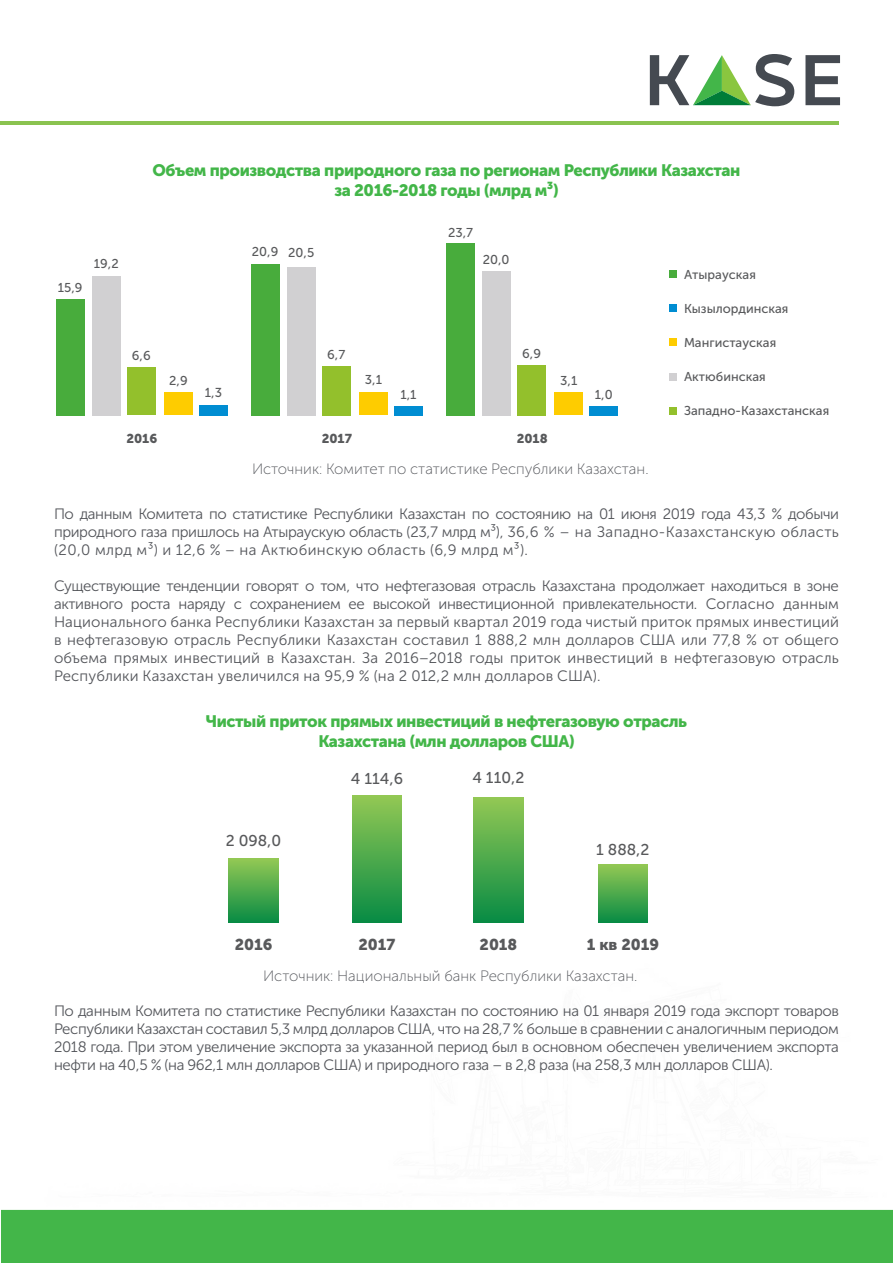
<style>
.page{position:relative;width:893px;height:1263px;background:#fff}
.page>*{position:absolute;margin:0;border:0;box-sizing:border-box;transform-origin:0 0}
.t1{font:16.5px/19.8px "Museo Sans Cyrl 900";letter-spacing:-.025em;color:#43b649;text-align:center}
.t2{font:15.6px "Museo Sans Cyrl 500";color:#58595b}
.t3{font:15.6px "Museo Sans Cyrl 900";color:#58595b}
.t4{font:15px/18px "Museo Sans Cyrl 300";letter-spacing:.01em;color:#525459;text-align:justify}
.t5{font:15px "Museo Sans Cyrl 100";color:#525459}
.t6{font:12.9px "Museo Sans Cyrl 500";color:#58595b}
.t7{font:12.75px "Museo Sans Cyrl 500";color:#58595b}
.t8{font:12.75px "Museo Sans Cyrl 900";color:#58595b}
</style>
<div class="page">
<svg style="left:650px;top:54px;width:144px;height:52px"></svg>
<svg style="left:805px;top:55px;width:35px;height:50px"></svg>
<hr style="left:0;top:121px;width:839px;height:3px;background:#8ac350">
<div style="left:1px;top:1209px;width:891px;height:54px;background:#43b649"></div>
<div style="left:2px;top:875px;width:891px;height:335px;background:#fff"></div>
<div style="left:56px;top:299px;width:28px;height:116px;background:#48ac3c"></div>
<div style="left:92px;top:276px;width:29px;height:139px;background:#d1d0d2"></div>
<div style="left:127px;top:367px;width:29px;height:48px;background:#93c02c"></div>
<div style="left:164px;top:392px;width:29px;height:23px;background:#fecc00"></div>
<div style="left:199px;top:405px;width:29px;height:11px;background:#008dd2"></div>
<div style="left:251px;top:264px;width:28px;height:151px;background:#48ac3c"></div>
<div style="left:287px;top:267px;width:29px;height:148px;background:#d1d0d2"></div>
<div style="left:322px;top:366px;width:29px;height:49px;background:#93c02c"></div>
<div style="left:359px;top:392px;width:29px;height:23px;background:#fecc00"></div>
<div style="left:394px;top:406px;width:29px;height:9px;background:#008dd2"></div>
<div style="left:482px;top:271px;width:28px;height:144px;background:#d1d0d2"></div>
<div style="left:446px;top:243px;width:29px;height:172px;background:#48ac3c"></div>
<div style="left:517px;top:365px;width:29px;height:50px;background:#93c02c"></div>
<div style="left:555px;top:392px;width:28px;height:23px;background:#fecc00"></div>
<div style="left:590px;top:406px;width:28px;height:9px;background:#008dd2"></div>
<div style="left:669px;top:270px;width:8px;height:8px;background:#48ac3c"></div>
<div style="left:669px;top:305px;width:8px;height:7px;background:#008dd2"></div>
<div style="left:669px;top:339px;width:8px;height:7px;background:#fecc00"></div>
<div style="left:669px;top:373px;width:8px;height:7px;background:#d1d0d2"></div>
<div style="left:669px;top:407px;width:8px;height:7px;background:#93c02c"></div>
<div style="left:229px;top:858px;width:49px;height:64px;background:linear-gradient(to bottom,#94c954,#0b8d45)"></div>
<div style="left:352px;top:795px;width:50px;height:127px;background:linear-gradient(to bottom,#94c854,#088b44)"></div>
<div style="left:474px;top:797px;width:49px;height:125px;background:linear-gradient(to bottom,#93c854,#088b44)"></div>
<div style="left:598px;top:864px;width:50px;height:58px;background:linear-gradient(to bottom,#94c854,#0c8d45)"></div>
<p class="t1" style="left:152px;top:160px;width:589px">Объем производства природного газа по регионам Республики Казахстан за 2016-2018 годы (млрд м³)</p>
<p class="t7" style="left:58px;top:280px;width:26px">15,9</p>
<p class="t7" style="left:94px;top:257px;width:26px">19,2</p>
<p class="t7" style="left:132px;top:349px;width:20px">6,6</p>
<p class="t7" style="left:169px;top:374px;width:20px">2,9</p>
<p class="t8" style="left:126px;top:431px;width:32px">2016</p>
<p class="t6" style="left:205px;top:386px;width:19px">1,3</p>
<p class="t7" style="left:252px;top:245px;width:64px">20,9 20,5</p>
<p class="t7" style="left:448px;top:225px;width:26px">23,7</p>
<p class="t7" style="left:483px;top:253px;width:28px">20,0</p>
<p class="t7" style="left:327px;top:347px;width:20px">6,7</p>
<p class="t7" style="left:365px;top:373px;width:19px">3,1</p>
<p class="t7" style="left:400px;top:387px;width:18px">1,1</p>
<p class="t7" style="left:522px;top:346px;width:20px">6,9</p>
<p class="t8" style="left:322px;top:431px;width:32px">2017</p>
<p class="t8" style="left:517px;top:431px;width:32px">2018</p>
<p class="t7" style="left:560px;top:373px;width:19px">3,1</p>
<p class="t7" style="left:595px;top:387px;width:19px">1,0</p>
<p class="t5" style="left:252px;top:461px;width:398px">Источник: Комитет по статистике Республики Казахстан.</p>
<p class="t7" style="left:684px;top:267px;width:73px">Атырауская</p>
<p class="t7" style="left:684px;top:301px;width:106px">Кызылординская</p>
<p class="t7" style="left:684px;top:336px;width:94px">Мангистауская</p>
<p class="t7" style="left:684px;top:370px;width:83px">Актюбинская</p>
<p class="t7" style="left:684px;top:404px;width:147px">Западно-Казахстанская</p>
<p class="t4" style="left:54px;top:505px;width:786px">По данным Комитета по статистике Республики Казахстан по состоянию на 01 июня 2019 года 43,3 % добычи природного газа пришлось на Атыраускую область (23,7 млрд м³), 36,6 % – на Западно-Казахстанскую область (20,0 млрд м³) и 12,6 % – на Актюбинскую область (6,9 млрд м³).</p>
<p class="t4" style="left:54px;top:577px;width:786px">Существующие тенденции говорят о том, что нефтегазовая отрасль Казахстана продолжает находиться в зоне активного роста наряду с сохранением ее высокой инвестиционной привлекательности. Согласно данным Национального банка Республики Казахстан за первый квартал 2019 года чистый приток прямых инвестиций в нефтегазовую отрасль Республики Казахстан составил 1 888,2 млн долларов США или 77,8 % от общего объема прямых инвестиций в Казахстан. За 2016–2018 годы приток инвестиций в нефтегазовую отрасль Республики Казахстан увеличился на 95,9 % (на 2 012,2 млн долларов США).</p>
<p class="t1" style="left:206px;top:711px;width:483px">Чистый приток прямых инвестиций в нефтегазовую отрасль<br>Казахстана (млн долларов США)</p>
<p class="t2" style="left:226px;top:832px;width:57px">2 098,0</p>
<p class="t2" style="left:351px;top:770px;width:54px">4 114,6</p>
<p class="t2" style="left:472px;top:769px;width:53px">4 110,2</p>
<p class="t2" style="left:596px;top:841px;width:55px">1 888,2</p>
<p class="t3" style="left:235px;top:935px;width:39px">2016</p>
<p class="t3" style="left:359px;top:935px;width:38px">2017</p>
<p class="t3" style="left:480px;top:935px;width:39px">2018</p>
<p class="t3" style="left:587px;top:935px;width:74px">1 кв 2019</p>
<p class="t5" style="left:263px;top:968px;width:376px">Источник: Национальный банк Республики Казахстан.</p>
<p class="t4" style="left:54px;top:1002px;width:786px">По данным Комитета по статистике Республики Казахстан по состоянию на 01 января 2019 года экспорт товаров Республики Казахстан составил 5,3 млрд долларов США, что на 28,7 % больше в сравнении с аналогичным периодом 2018 года. При этом увеличение экспорта за указанной период был в основном обеспечен увеличением экспорта нефти на 40,5 % (на 962,1 млн долларов США) и природного газа – в 2,8 раза (на 258,3 млн долларов США).</p>
</div>
